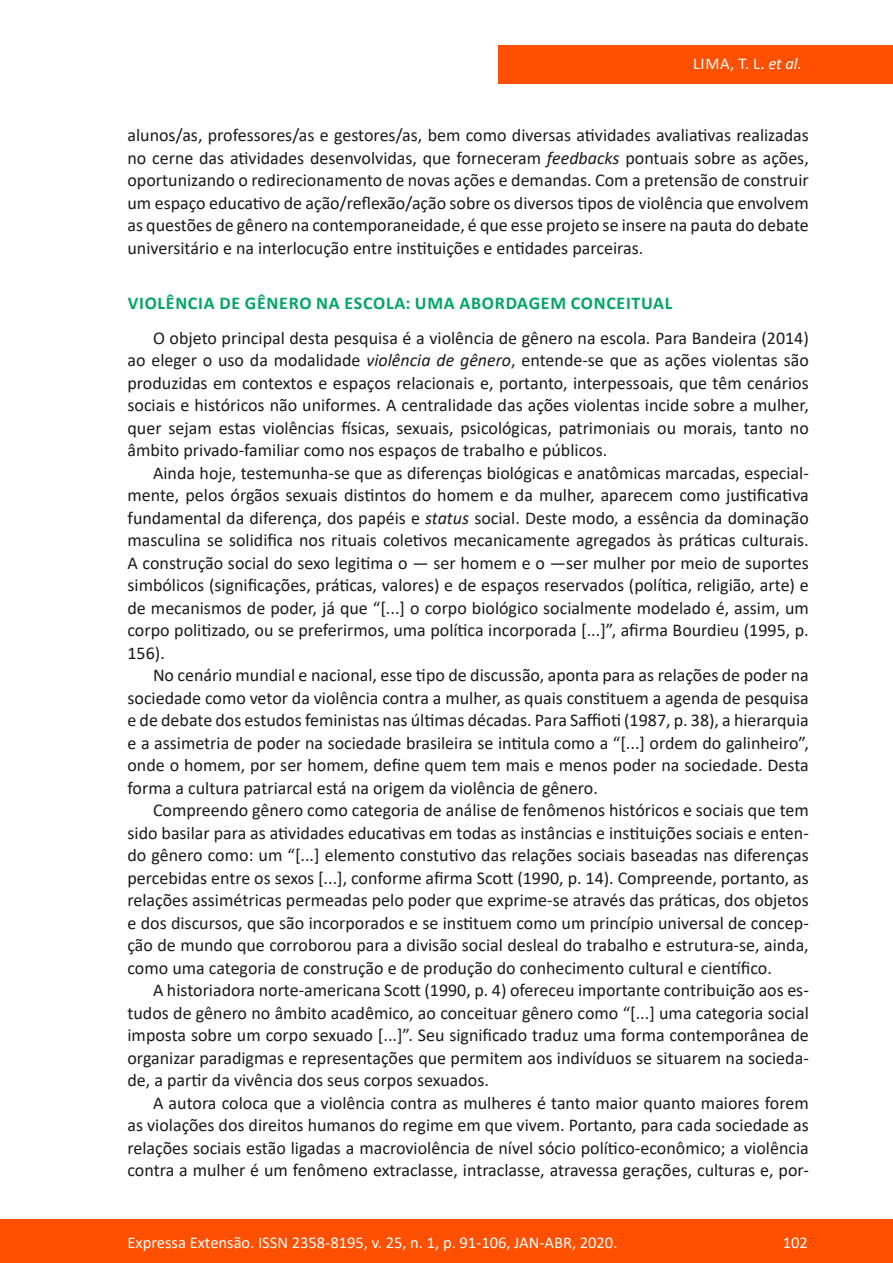
<style>
.page{position:relative;width:893px;height:1263px;background:#fff}
.page>*{position:absolute;margin:0;border:0;box-sizing:border-box;transform-origin:0 0}
.texto{font:18px/22.5px "Calibri";color:#1a1a1a;text-align:justify}
.subtitulo{font:700 18px "Calibri";letter-spacing:.04em;color:#00a567}
.t1{font:16.5px "Calibri";color:#fff}
.s1{font-style:italic}
</style>
<div class="page">
<div style="left:0;top:1219px;width:893px;height:44px;background:#ff4f00"></div>
<div style="left:498px;top:45px;width:395px;height:39px;background:#ff4f00"></div>
<p class="t1" style="left:693px;top:52px;width:110px">LIMA, T. L. <span class="s1">et al.</span></p>
<p class="texto" style="left:128px;top:123px;width:683px">alunos/as, professores/as e gestores/as, bem como diversas atividades avaliativas realizadas no cerne das atividades desenvolvidas, que forneceram <span class="s1">feedbacks</span> pontuais sobre as ações, oportunizando o redirecionamento de novas ações e demandas. Com a pretensão de construir um espaço educativo de ação/reflexão/ação sobre os diversos tipos de violência que envolvem as questões de gênero na contemporaneidade, é que esse projeto se insere na pauta do debate universitário e na interlocução entre instituições e entidades parceiras.</p>
<p class="subtitulo" style="left:128px;top:290px;width:546px">VIOLÊNCIA DE GÊNERO NA ESCOLA: UMA ABORDAGEM CONCEITUAL</p>
<p class="texto" style="left:128px;top:326px;width:683px;text-indent:26px">O objeto principal desta pesquisa é a violência de gênero na escola. Para Bandeira (2014) ao eleger o uso da modalidade <span class="s1">violência de gênero</span>, entende-se que as ações violentas são produzidas em contextos e espaços relacionais e, portanto, interpessoais, que têm cenários sociais e históricos não uniformes. A centralidade das ações violentas incide sobre a mulher, quer sejam estas violências físicas, sexuais, psicológicas, patrimoniais ou morais, tanto no âmbito privado-familiar como nos espaços de trabalho e públicos.</p>
<p class="texto" style="left:128px;top:461px;width:683px;text-indent:26px">Ainda hoje, testemunha-se que as diferenças biológicas e anatômicas marcadas, especial&shy;mente, pelos órgãos sexuais distintos do homem e da mulher, aparecem como justificativa fundamental da diferença, dos papéis e <span class="s1">status</span> social. Deste modo, a essência da dominação masculina se solidifica nos rituais coletivos mecanicamente agregados às práticas culturais.<br>A construção social do sexo legitima o ― ser homem e o ―ser mulher por meio de suportes simbólicos (significações, práticas, valores) e de espaços reservados (política, religião, arte) e de mecanismos de poder, já que “[...] o corpo biológico socialmente modelado é, assim, um corpo politizado, ou se preferirmos, uma política incorporada [...]”, afirma Bourdieu (1995, p.<br>156).</p>
<p class="texto" style="left:128px;top:663px;width:683px;text-indent:26px">No cenário mundial e nacional, esse tipo de discussão, aponta para as relações de poder na sociedade como vetor da violência contra a mulher, as quais constituem a agenda de pesquisa e de debate dos estudos feministas nas últimas décadas. Para Saffioti (1987, p. 38), a hierarquia e a assimetria de poder na sociedade brasileira se intitula como a “[...] ordem do galinheiro”, onde o homem, por ser homem, define quem tem mais e menos poder na sociedade. Desta forma a cultura patriarcal está na origem da violência de gênero.</p>
<p class="texto" style="left:128px;top:798px;width:683px;text-indent:26px">Compreendo gênero como categoria de análise de fenômenos históricos e sociais que tem sido basilar para as atividades educativas em todas as instâncias e instituições sociais e enten&shy;do gênero como: um “[...] elemento constutivo das relações sociais baseadas nas diferenças percebidas entre os sexos [...], conforme afirma Scott (1990, p. 14). Compreende, portanto, as relações assimétricas permeadas pelo poder que exprime-se através das práticas, dos objetos e dos discursos, que são incorporados e se instituem como um princípio universal de concep&shy;ção de mundo que corroborou para a divisão social desleal do trabalho e estrutura-se, ainda, como uma categoria de construção e de produção do conhecimento cultural e científico.</p>
<p class="texto" style="left:128px;top:978px;width:683px;text-indent:26px">A historiadora norte-americana Scott (1990, p. 4) ofereceu importante contribuição aos es&shy;tudos de gênero no âmbito acadêmico, ao conceituar gênero como “[...] uma categoria social imposta sobre um corpo sexuado [...]”. Seu significado traduz uma forma contemporânea de organizar paradigmas e representações que permitem aos indivíduos se situarem na socieda&shy;de, a partir da vivência dos seus corpos sexuados.</p>
<p class="texto" style="left:128px;top:1091px;width:683px;text-indent:26px">A autora coloca que a violência contra as mulheres é tanto maior quanto maiores forem as violações dos direitos humanos do regime em que vivem. Portanto, para cada sociedade as relações sociais estão ligadas a macroviolência de nível sócio político-econômico; a violência contra a mulher é um fenômeno extraclasse, intraclasse, atravessa gerações, culturas e, por-</p>
<p class="t1" style="left:128px;top:1230px;width:491px">Expressa Extensão. ISSN 2358-8195, v. 25, n. 1, p. 91-106, JAN-ABR, 2020.</p>
<p class="t1" style="left:783px;top:1230px;width:27px">102</p>
</div>
